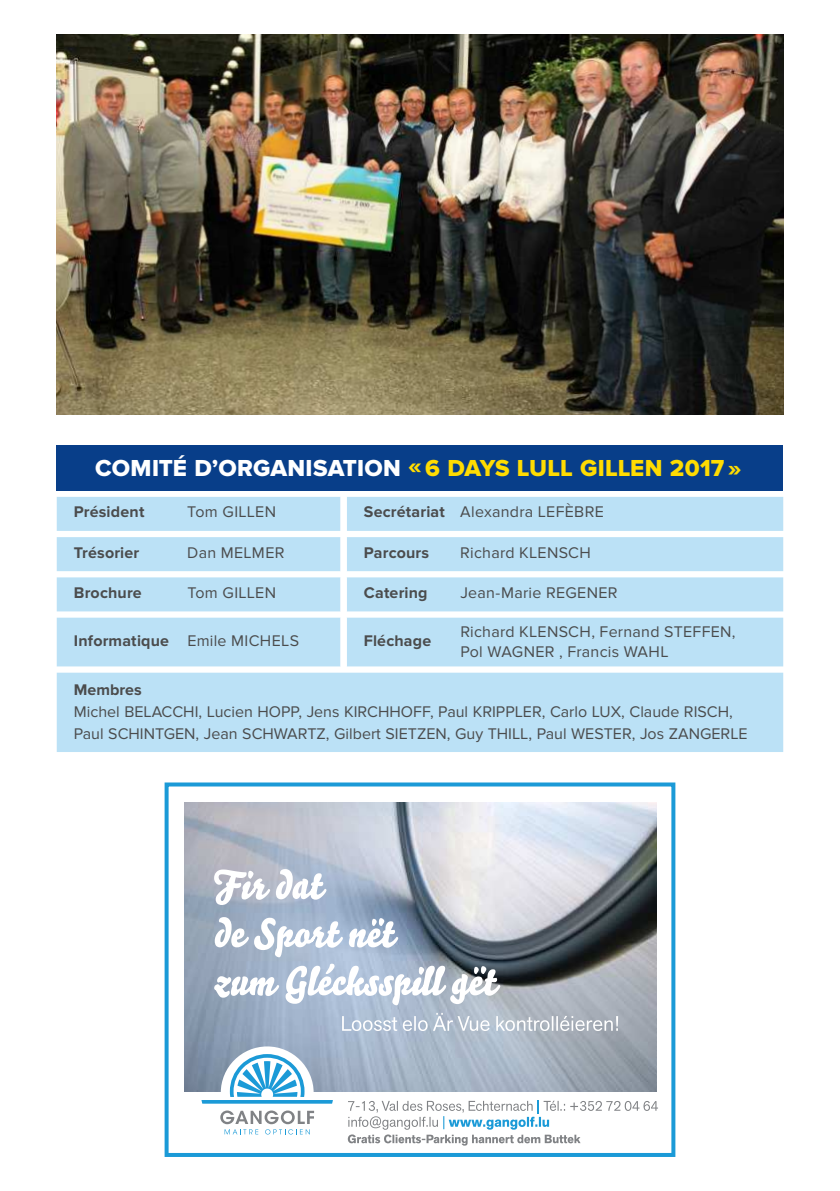
<style>
.page{position:relative;width:840px;height:1191px;background:#fff}
.page>*{position:absolute;margin:0;border:0;box-sizing:border-box;transform-origin:0 0}
.t1{font:24px "Proxima Nova Extrabld";letter-spacing:.005em;color:#ffdc01}
.t2{font:16px/20px "Proxima Nova";color:#4b4c4d}
.t3{font:700 16px "Proxima Nova";letter-spacing:.01em;color:#4b4c4d}
.t4{font:16px "Proxima Nova";letter-spacing:.02em;color:#4b4c4d}
.s1{color:#fff}
.s2{font-weight:700}
.s3{font-weight:400}
</style>
<div class="page">
<svg style="left:57px;top:497px;width:725px;height:255px;background:#c1e3f6"></svg>
<svg style="left:340px;top:497px;width:6px;height:169px"></svg>
<div style="left:57px;top:445px;width:725px;height:45px;background:#083e89"></div>
<div style="left:164px;top:782px;width:511px;height:375px;border:4px solid #1b9ad7"></div>
<img style="left:185px;top:803px;width:471px;height:288px">
<div style="left:221px;top:1046px;width:92px;height:93px;background:#fff;border-radius:50%"></div>
<svg style="left:201px;top:1054px;width:132px;height:49px"></svg>
<svg style="left:220px;top:1110px;width:94px;height:24px"></svg>
<svg style="left:347px;top:1100px;width:310px;height:45px"></svg>
<svg style="left:214px;top:963px;width:286px;height:42px"></svg>
<svg style="left:215px;top:917px;width:183px;height:40px"></svg>
<svg style="left:214px;top:869px;width:112px;height:36px"></svg>
<svg style="left:342px;top:1013px;width:275px;height:18px;background:#bec7d3"></svg>
<img style="left:57px;top:34px;width:725px;height:380px">
<h1 class="t1" style="left:95px;top:455px;width:647px"><span class="s1">COMITÉ D’ORGANISATION</span> « 6 DAYS LULL GILLEN 2017 »</h1>
<p class="t3" style="left:74px;top:503px;width:72px">Président</p>
<p class="t2" style="left:187px;top:502px;width:90px">Tom GILLEN</p>
<p class="t2" style="left:363px;top:502px;width:241px"><span class="s2">Secrétariat</span> Alexandra LEFÈBRE</p>
<p class="t3" style="left:74px;top:544px;width:67px">Trésorier</p>
<p class="t4" style="left:187px;top:544px;width:99px">Dan MELMER</p>
<p class="t3" style="left:363px;top:544px;width:67px">Parcours</p>
<p class="t2" style="left:460px;top:542px;width:132px">Richard KLENSCH</p>
<p class="t3" style="left:74px;top:584px;width:69px">Brochure</p>
<p class="t2" style="left:187px;top:582px;width:90px">Tom GILLEN</p>
<p class="t3" style="left:363px;top:584px;width:65px">Catering</p>
<p class="t4" style="left:460px;top:584px;width:159px">Jean-Marie REGENER</p>
<p class="t3" style="left:74px;top:631px;width:227px">Informatique <span class="s3">Emile MICHELS</span></p>
<p class="t3" style="left:363px;top:631px;width:69px">Fléchage</p>
<p class="t2" style="left:460px;top:621px;width:276px">Richard KLENSCH, Fernand STEFFEN,<br>Pol WAGNER , Francis WAHL</p>
<p class="t3" style="left:74px;top:681px;width:69px">Membres</p>
<p class="t2" style="left:74px;top:700px;width:675px;line-height:22px">Michel BELACCHI, Lucien HOPP, Jens KIRCHHOFF, Paul KRIPPLER, Carlo LUX, Claude RISCH,<br>Paul SCHINTGEN, Jean SCHWARTZ, Gilbert SIETZEN, Guy THILL, Paul WESTER, Jos ZANGERLE</p>
</div>
